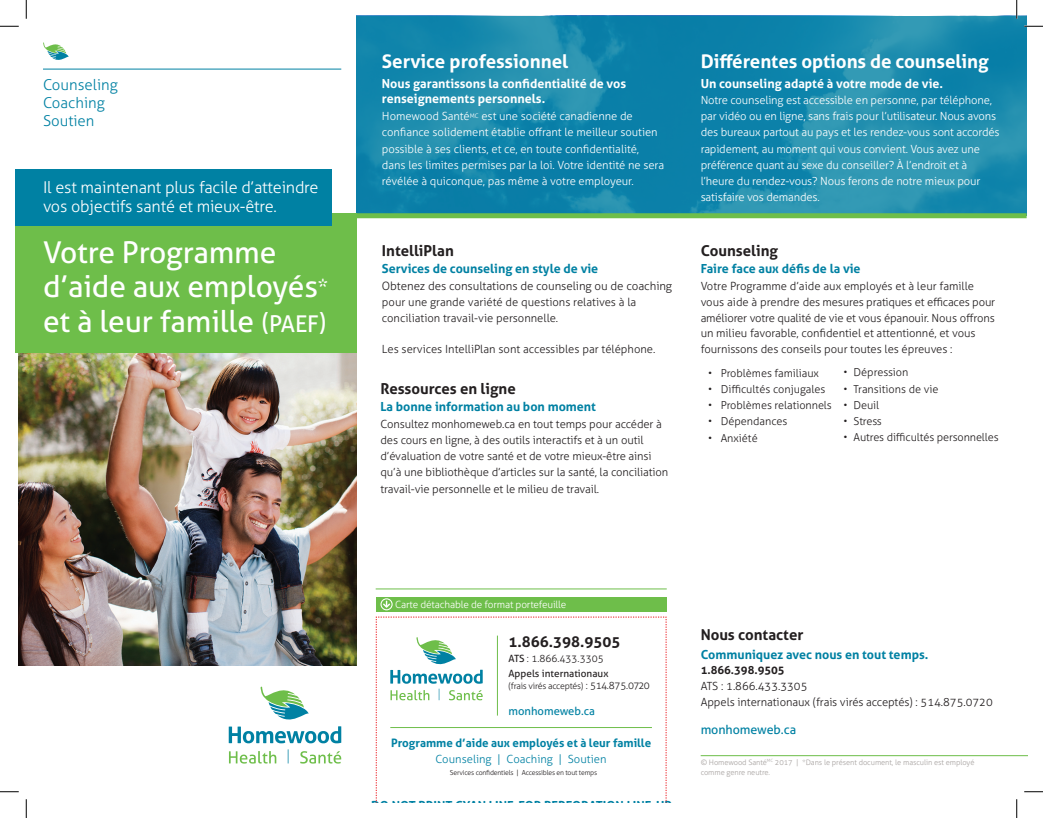
<style>
.page{position:relative;width:1043px;height:818px;background:#fff}
.page>*{position:absolute;margin:0;border:0;box-sizing:border-box;transform-origin:0 0}
.t1{font:30px/34.4px "Aller";letter-spacing:-.005em;color:#fff}
.t2{font:700 18.75px "Aller";letter-spacing:-.005em;color:#fff}
.t3{font:300 16.25px/19.5px "Aller";letter-spacing:-.01em;color:#fff}
.t4{font:700 15px "Aller";color:#231f20}
.t5{font:300 15px/18px "Aller";color:#0081a3}
.t6{font:700 12.5px "Aller";color:#0081a3}
.t7{font:700 12.5px/15px "Aller";color:#fff}
.t8{font:12.5px "Aller";letter-spacing:-.005em;color:#0081a3}
.t9{font:300 11.5px "Aller";letter-spacing:-.005em;color:#231f20}
.t10{font:700 11.5px "Aller";color:#0081a3}
.t11{font:300 11.25px/15.8px "Aller";letter-spacing:-.01em;color:#231f20}
.t12{font:300 11.25px/16.2px "Aller";letter-spacing:-.015em;color:#fff}
.t13{font:300 11.25px "Aller";color:#0081a3}
.t14{font:700 11.25px "Aller";color:#231f20}
.t15{font:11.25px "Aller";color:#0081a3}
.t16{font:300 11px "Aller";letter-spacing:-.005em;color:#231f20}
.t17{font:300 10px "Aller";letter-spacing:-.015em;color:#fff}
.t18{font:10px/15px "Aller";color:#231f20}
.t19{font:300 8.75px "Aller";letter-spacing:-.025em;color:#231f20}
.t20{font:300 7.5px/10px "Aller";letter-spacing:-.01em;color:#a7a2a0}
.t21{font:300 6.88px "Aller";letter-spacing:-.025em;color:#231f20}
.s1{font-size:21.25px}
.s2{font-size:23.12px}
.s3{font-weight:300}
.s4{font-size:10px}
</style>
<div class="page">
<svg style="left:229px;top:686px;width:112px;height:57px"></svg>
<svg style="left:229px;top:751px;width:47px;height:12px"></svg>
<svg style="left:300px;top:751px;width:41px;height:12px"></svg>
<svg style="left:288px;top:749px;width:1px;height:14px"></svg>
<svg style="left:43px;top:42px;width:26px;height:18px"></svg>
<hr style="left:43px;top:69px;width:298px;height:1px;background:#0081a3">
<hr style="left:700px;top:755px;width:328px;height:1px;background:#6ebe4a">
<svg style="left:356px;top:17px;width:670px;height:196px;background:#1788ac"></svg>
<div style="left:356px;top:213px;width:670px;height:5px;background:#6ebe4a"></div>
<hr style="left:375px;top:588px;width:291px;height:1px;background:#6ebe4a">
<img style="left:18px;top:353px;width:339px;height:312px">
<div style="left:15px;top:213px;width:342px;height:140px;background:#6ebe4a"></div>
<div style="left:15px;top:169px;width:316px;height:57px;background:#0081a3"></div>
<div style="left:376px;top:597px;width:290px;height:14px;background:#6ebe4a"></div>
<svg style="left:380px;top:598px;width:13px;height:12px"></svg>
<svg style="left:376px;top:616px;width:290px;height:186px"></svg>
<svg style="left:0;top:25px;width:19px;height:2px"></svg>
<svg style="left:1024px;top:25px;width:18px;height:2px"></svg>
<svg style="left:0;top:791px;width:19px;height:1px"></svg>
<svg style="left:1024px;top:791px;width:18px;height:1px"></svg>
<svg style="left:25px;top:0;width:2px;height:19px"></svg>
<svg style="left:25px;top:799px;width:2px;height:19px"></svg>
<svg style="left:1015px;top:0;width:2px;height:19px"></svg>
<svg style="left:1016px;top:799px;width:1px;height:19px"></svg>
<h3 class="t5" style="left:43px;top:76px;width:76px">Counseling<br>Coaching<br>Soutien</h3>
<h3 class="t3" style="left:43px;top:177px;width:277px">Il est maintenant plus facile d’atteindre vos objectifs santé et mieux-être.</h3>
<h1 class="t1" style="left:43px;top:235px;width:287px">Votre Programme d’aide aux employés<span class="s1">* </span>et à leur famille <span class="s2">(PAEF)</span></h1>
<h2 class="t2" style="left:382px;top:50px;width:188px">Service professionnel</h2>
<p class="t7" style="left:382px;top:76px;width:246px">Nous garantissons la confidentialité de vos renseignements personnels.</p>
<p class="t12" style="left:382px;top:108px;width:284px">Homewood Santé<sup>MC</sup> est une société canadienne de confiance solidement établie offrant le meilleur soutien possible à ses clients, et ce, en toute confidentialité, dans les limites permises par la loi. Votre identité ne sera révélée à quiconque, pas même à votre employeur.</p>
<h3 class="t4" style="left:382px;top:241px;width:73px">IntelliPlan</h3>
<p class="t6" style="left:382px;top:261px;width:218px">Services de counseling en style de vie</p>
<p class="t9" style="left:382px;top:279px;width:292px">Obtenez des consultations de counseling ou de coaching</p>
<p class="t11" style="left:382px;top:294px;width:256px">pour une grande variété de questions relatives à la conciliation travail-vie personnelle.</p>
<p class="t11" style="left:382px;top:341px;width:275px">Les services IntelliPlan sont accessibles par téléphone.</p>
<h3 class="t4" style="left:380px;top:379px;width:137px">Ressources en ligne</h3>
<p class="t6" style="left:380px;top:399px;width:217px">La bonne information au bon moment</p>
<p class="t11" style="left:380px;top:415px;width:289px;line-height:16.2px">Consultez monhomeweb.ca en tout temps pour accéder à des cours en ligne, à des outils interactifs et à un outil d’évaluation de votre santé et de votre mieux-être ainsi qu’à une bibliothèque d’articles sur la santé, la conciliation travail-vie personnelle et le milieu de travail.</p>
<h2 class="t2" style="left:700px;top:50px;width:289px">Différentes options de counseling</h2>
<p class="t7" style="left:700px;top:76px;width:244px">Un counseling adapté à votre mode de vie.</p>
<p class="t12" style="left:700px;top:92px;width:300px">Notre counseling est accessible en personne, par téléphone, par vidéo ou en ligne, sans frais pour l’utilisateur. Nous avons des bureaux partout au pays et les rendez-vous sont accordés rapidement, au moment qui vous convient. Vous avez une préférence quant au sexe du conseiller? À l’endroit et à l’heure du rendez-vous? Nous ferons de notre mieux pour satisfaire vos demandes.</p>
<h3 class="t4" style="left:700px;top:241px;width:79px">Counseling</h3>
<p class="t6" style="left:700px;top:261px;width:161px">Faire face aux défis de la vie</p>
<p class="t11" style="left:700px;top:278px;width:296px">Votre Programme d’aide aux employés et à leur famille vous aide à prendre des mesures pratiques et efficaces pour améliorer votre qualité de vie et vous épanouir. Nous offrons un milieu favorable, confidentiel et attentionné, et vous fournissons des conseils pour toutes les épreuves :</p>
<p class="t16" style="left:708px;top:366px;width:112px">• Problèmes familiaux</p>
<p class="t16" style="left:708px;top:382px;width:119px">• Difficultés conjugales</p>
<p class="t16" style="left:708px;top:398px;width:125px">• Problèmes relationnels</p>
<p class="t16" style="left:708px;top:415px;width:81px">• Dépendances</p>
<p class="t16" style="left:708px;top:431px;width:51px">• Anxiété</p>
<p class="t16" style="left:843px;top:366px;width:66px">• Dépression</p>
<p class="t16" style="left:843px;top:382px;width:97px">• Transitions de vie</p>
<p class="t16" style="left:843px;top:398px;width:37px">• Deuil</p>
<p class="t16" style="left:843px;top:414px;width:40px">• Stress</p>
<p class="t16" style="left:843px;top:431px;width:157px">• Autres difficultés personnelles</p>
<p class="t17" style="left:395px;top:598px;width:173px">Carte détachable de format portefeuille</p>
<h3 class="t4" style="left:508px;top:632px;width:114px">1.866.398.9505</h3>
<p class="t18" style="left:508px;top:650px;width:101px">ATS <span class="s3">: 1.866.433.3305<br></span>Appels internationaux</p>
<p class="t19" style="left:508px;top:680px;width:143px">(frais virés acceptés) <span class="s4">: 514.875.0720</span></p>
<p class="t15" style="left:508px;top:704px;width:88px">monhomeweb.ca</p>
<p class="t17" style="left:400px;top:598px;width:254px">S’il vous plaît garder la carte ci-dessous pour vos dossiers</p>
<p class="t10" style="left:391px;top:735px;width:262px">Programme d’aide aux employés et à leur famille</p>
<p class="t13" style="left:435px;top:752px;width:172px">Counseling | Coaching | Soutien</p>
<p class="t21" style="left:450px;top:768px;width:149px">Services confidentiels | Accessibles en tout temps</p>
<p class="t6" style="left:371px;top:797px;width:302px">DO NOT PRINT CYAN LINE-FOR PERFORATION LINE-UP</p>
<h3 class="t4" style="left:700px;top:625px;width:104px">Nous contacter</h3>
<p class="t6" style="left:700px;top:646px;width:229px">Communiquez avec nous en tout temps.</p>
<p class="t14" style="left:700px;top:663px;width:86px">1.866.398.9505</p>
<p class="t11" style="left:700px;top:678px;width:293px">ATS : 1.866.433.3305<br>Appels internationaux (frais virés acceptés) : 514.875.0720</p>
<p class="t8" style="left:700px;top:722px;width:97px">monhomeweb.ca</p>
<p class="t20" style="left:700px;top:757px;width:275px">© Homewood Santé<sup>MC</sup> 2017 | *Dans le présent document, le masculin est employé comme genre neutre.</p>
</div>
